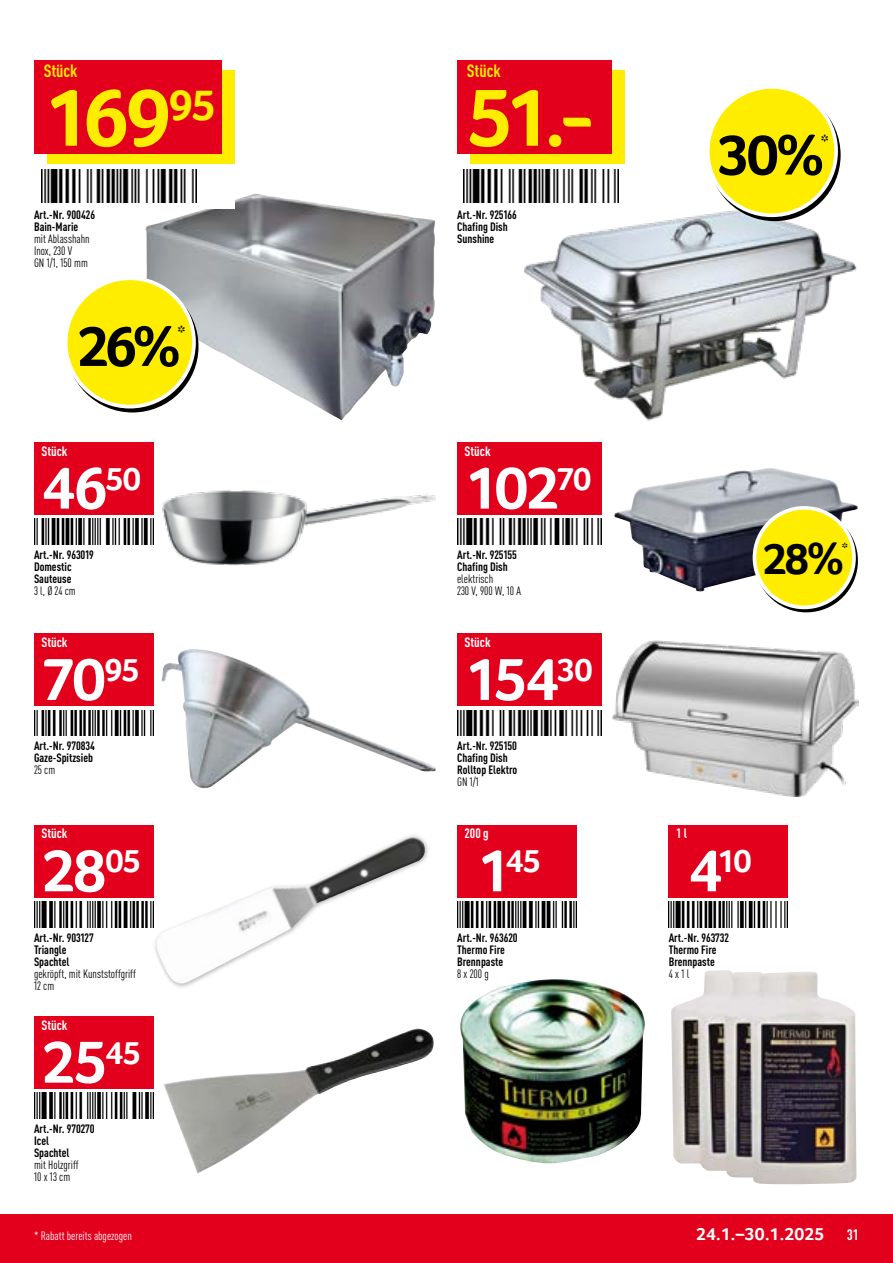
<style>
.page{position:relative;width:893px;height:1263px;background:#fff}
.page>*{position:absolute;margin:0;border:0;box-sizing:border-box;transform-origin:0 0}
.Preis_HOT{font:700 84px "Transgourmet";color:#ffed00}
.Preis_weiss{font:700 61.5px "Transgourmet";letter-spacing:-.04em;color:#fff}
.Rabattbutton{font:700 58.5px "Transgourmet";color:#000}
.Rabattbutton-2{font:700 45px "Transgourmet";color:#000}
.Preis_weiss-2{font:700 33.3px "Transgourmet";color:#fff}
.Rabattbutton-3{font:700 19.5px "Transgourmet";color:#000}
.t1{font:700 18px "Transgourmet";letter-spacing:.01em;color:#fff}
.Unit_HOT{font:700 condensed 17.55px "DINOT";color:#ffed00}
.t2{font:700 condensed 15px "DINOT";color:#fff}
.Rabattbutton-4{font:700 15px "Transgourmet";color:#000}
.Unit_weiss{font:700 condensed 13.5px "DINOT";color:#fff}
.t3{font:700 condensed 12px/12px "DINOT";color:#000}
.t4{font:condensed 12px "DINOT";color:#000}
.t5{font:condensed 12px "DINOT";color:#fff}
.s1{font-size:61.5px}
</style>
<div class="page">
<div style="left:0;top:1214px;width:893px;height:49px;background:#e3001d"></div>
<img style="left:145px;top:194px;width:290px;height:226px">
<img style="left:524px;top:208px;width:333px;height:213px">
<img style="left:162px;top:490px;width:274px;height:75px">
<img style="left:614px;top:468px;width:244px;height:123px">
<div style="left:152px;top:832px;width:278px;height:156px;background:#000;opacity:.3"></div>
<img style="left:155px;top:836px;width:275px;height:147px">
<img style="left:460px;top:979px;width:185px;height:184px">
<img style="left:671px;top:970px;width:186px;height:215px">
<img style="left:162px;top:649px;width:274px;height:139px">
<img style="left:612px;top:640px;width:247px;height:157px">
<img style="left:164px;top:1028px;width:270px;height:145px">
<div style="left:47px;top:70px;width:188px;height:94px;background:#ffed00"></div>
<div style="left:34px;top:60px;width:188px;height:93px;background:#e3001d"></div>
<svg style="left:68px;top:282px;width:129px;height:129px"></svg>
<div style="left:66px;top:278px;width:128px;height:129px;background:#ffed00;border-radius:50%"></div>
<div style="left:64px;top:276px;width:132px;height:132px;border:4px solid #fff;border-radius:50%"></div>
<div style="left:34px;top:164px;width:201px;height:44px;background:#fff"></div>
<img style="left:42px;top:170px;width:154px;height:33px">
<div style="left:470px;top:70px;width:155px;height:94px;background:#ffed00"></div>
<div style="left:457px;top:60px;width:155px;height:93px;background:#e3001d"></div>
<svg style="left:710px;top:91px;width:129px;height:128px"></svg>
<div style="left:708px;top:87px;width:128px;height:128px;background:#ffed00;border-radius:50%"></div>
<div style="left:706px;top:85px;width:132px;height:132px;border:4px solid #fff;border-radius:50%"></div>
<img style="left:463px;top:170px;width:155px;height:33px">
<div style="left:34px;top:442px;width:119px;height:72px;background:#e3001d"></div>
<img style="left:34px;top:519px;width:119px;height:25px">
<div style="left:457px;top:442px;width:145px;height:72px;background:#e3001d"></div>
<div style="left:754px;top:508px;width:100px;height:99px;background:#ffed00;border-radius:50%"></div>
<div style="left:753px;top:506px;width:103px;height:103px;border:4px solid #fff;border-radius:50%"></div>
<img style="left:457px;top:519px;width:145px;height:25px">
<div style="left:34px;top:825px;width:119px;height:72px;background:#e3001d"></div>
<img style="left:34px;top:901px;width:119px;height:26px">
<div style="left:457px;top:825px;width:119px;height:72px;background:#e3001d"></div>
<img style="left:457px;top:901px;width:119px;height:26px">
<div style="left:669px;top:825px;width:119px;height:72px;background:#e3001d"></div>
<img style="left:669px;top:901px;width:119px;height:26px">
<div style="left:34px;top:634px;width:119px;height:72px;background:#e3001d"></div>
<img style="left:34px;top:710px;width:119px;height:26px">
<div style="left:457px;top:634px;width:145px;height:72px;background:#e3001d"></div>
<img style="left:457px;top:710px;width:145px;height:26px">
<div style="left:34px;top:1016px;width:119px;height:73px;background:#e3001d"></div>
<img style="left:34px;top:1093px;width:119px;height:25px">
<p class="Unit_HOT" style="left:44px;top:60px;width:35px">Stück</p>
<p class="Preis_HOT" style="left:44px;top:68px;width:174px">169<sup>95</sup></p>
<p class="t3" style="left:34px;top:208px;width:62px">Art.-Nr. 900426</p>
<p class="t3" style="left:34px;top:220px;width:46px">Bain-Marie</p>
<p class="t4" style="left:34px;top:231px;width:57px">mit Ablasshahn</p>
<p class="t4" style="left:34px;top:243px;width:40px">Inox, 230 V</p>
<p class="t4" style="left:34px;top:255px;width:55px">GN 1/1, 150 mm</p>
<p class="Rabattbutton" style="left:77px;top:312px;width:106px">26%</p>
<p class="Rabattbutton-3" style="left:177px;top:321px;width:10px">*</p>
<p class="Unit_weiss" style="left:41px;top:443px;width:28px">Stück</p>
<p class="Preis_weiss" style="left:42px;top:451px;width:101px">46<sup>50</sup></p>
<p class="t3" style="left:34px;top:548px;width:61px">Art.-Nr. 963019</p>
<p class="t3" style="left:34px;top:560px;width:39px">Domestic<br>Sauteuse</p>
<p class="t4" style="left:34px;top:584px;width:43px">3 l, Ø 24 cm</p>
<p class="Unit_weiss" style="left:41px;top:634px;width:28px">Stück</p>
<p class="Preis_weiss" style="left:42px;top:643px;width:100px">70<sup>95</sup></p>
<p class="t3" style="left:34px;top:740px;width:63px">Art.-Nr. 970834</p>
<p class="t3" style="left:34px;top:752px;width:60px">Gaze-Spitzsieb</p>
<p class="t4" style="left:34px;top:763px;width:23px">25 cm</p>
<p class="Unit_weiss" style="left:41px;top:825px;width:28px">Stück</p>
<p class="Preis_weiss" style="left:42px;top:834px;width:101px">28<sup>05</sup></p>
<p class="t3" style="left:34px;top:931px;width:61px">Art.-Nr. 903127</p>
<p class="t3" style="left:34px;top:943px;width:37px">Triangle<br>Spachtel</p>
<p class="t4" style="left:34px;top:966px;width:103px">gekröpft, mit Kunststoffgriff</p>
<p class="t4" style="left:34px;top:978px;width:22px">12 cm</p>
<p class="Unit_weiss" style="left:41px;top:1017px;width:28px">Stück</p>
<p class="Preis_weiss" style="left:42px;top:1026px;width:101px">25<sup>45</sup></p>
<p class="t3" style="left:34px;top:1122px;width:62px">Art.-Nr. 970270</p>
<p class="t3" style="left:34px;top:1134px;width:37px">Icel<br>Spachtel</p>
<p class="t4" style="left:34px;top:1158px;width:46px">mit Holzgriff</p>
<p class="t4" style="left:34px;top:1170px;width:38px">10 x 13 cm</p>
<p class="Unit_HOT" style="left:467px;top:60px;width:35px">Stück</p>
<p class="Preis_HOT" style="left:467px;top:68px;width:131px">51.-</p>
<p class="t3" style="left:457px;top:208px;width:61px">Art.-Nr. 925166</p>
<p class="t3" style="left:457px;top:220px;width:52px">Chafing Dish<br>Sunshine</p>
<p class="Rabattbutton" style="left:718px;top:120px;width:108px">30%</p>
<p class="Rabattbutton-3" style="left:821px;top:129px;width:10px">*</p>
<p class="Unit_weiss" style="left:465px;top:443px;width:28px">Stück</p>
<p class="Preis_weiss" style="left:465px;top:451px;width:128px">102<sup>70</sup></p>
<p class="t3" style="left:457px;top:548px;width:61px">Art.-Nr. 925155</p>
<p class="t3" style="left:457px;top:560px;width:52px">Chafing Dish</p>
<p class="t4" style="left:457px;top:572px;width:38px">elektrisch</p>
<p class="t4" style="left:457px;top:584px;width:65px">230 V, 900 W, 10 A</p>
<p class="Unit_weiss" style="left:465px;top:634px;width:28px">Stück</p>
<p class="Preis_weiss" style="left:465px;top:643px;width:130px">154<sup>30</sup></p>
<p class="t3" style="left:457px;top:740px;width:61px">Art.-Nr. 925150</p>
<p class="t3" style="left:457px;top:752px;width:62px">Chafing Dish<br>Rolltop Elektro</p>
<p class="t4" style="left:457px;top:775px;width:23px">GN 1/1</p>
<p class="Unit_weiss" style="left:465px;top:825px;width:26px">200 g</p>
<p class="Preis_weiss-2" style="left:477px;top:841px;width:66px"><span class="s1">1</span>45</p>
<p class="t3" style="left:457px;top:931px;width:62px">Art.-Nr. 963620</p>
<p class="t3" style="left:457px;top:943px;width:49px">Thermo Fire<br>Brennpaste</p>
<p class="t4" style="left:457px;top:966px;width:33px">8 x 200 g</p>
<p class="Rabattbutton-2" style="left:762px;top:532px;width:83px">28%</p>
<p class="Rabattbutton-4" style="left:842px;top:539px;width:8px">*</p>
<p class="Unit_weiss" style="left:676px;top:825px;width:13px">1 l</p>
<p class="Preis_weiss-2" style="left:688px;top:841px;width:65px"><span class="s1">4</span>10</p>
<p class="t3" style="left:669px;top:931px;width:62px">Art.-Nr. 963732</p>
<p class="t3" style="left:669px;top:943px;width:49px">Thermo Fire<br>Brennpaste</p>
<p class="t4" style="left:669px;top:966px;width:22px">4 x 1 l</p>
<p class="t5" style="left:34px;top:1229px;width:99px">* Rabatt bereits abgezogen</p>
<p class="t1" style="left:696px;top:1224px;width:130px">24.1.–30.1.2025</p>
<p class="t2" style="left:847px;top:1226px;width:14px">31</p>
</div>
